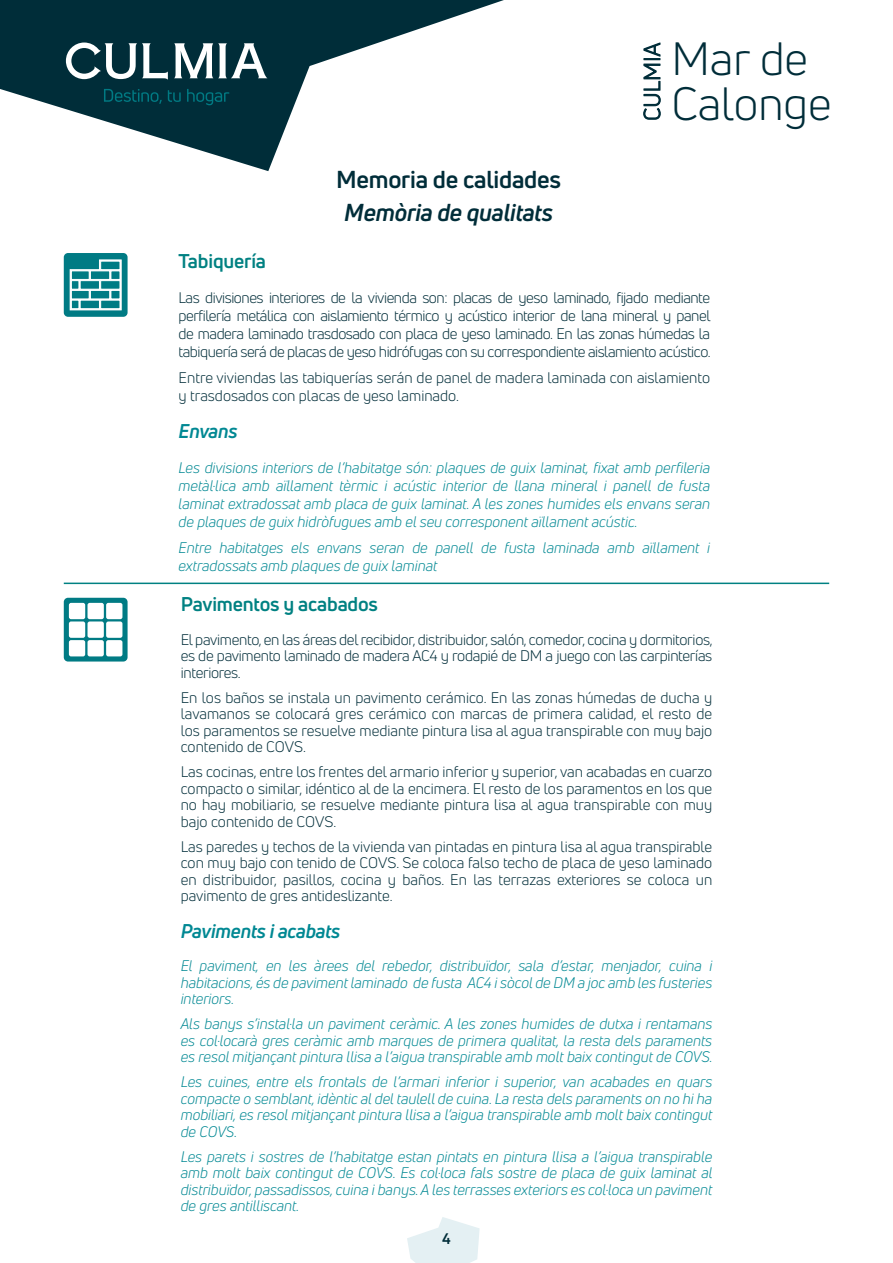
<style>
.page{position:relative;width:893px;height:1263px;background:#fff}
.page>*{position:absolute;margin:0;border:0;box-sizing:border-box;transform-origin:0 0}
.t1{font:45.75px/44.7px "Uni Neue";color:#002d39}
.t2{font:700 24px "Uni Neue";letter-spacing:-.01em;color:#002d39}
.t3{font:italic 700 24px "Uni Neue";letter-spacing:-.01em;color:#002d39}
.t4{font:700 19.5px "Uni Neue";letter-spacing:-.01em;color:#008182}
.t5{font:italic 700 19.5px "Uni Neue";letter-spacing:-.01em;color:#008893}
.t6{font:15px/16.5px "Uni Neue";color:#002d39;text-align:justify}
.t7{font:italic 15px/16.5px "Uni Neue";color:#008893;text-align:justify}
.t8{font:700 15px "Uni Neue";color:#002d39}
</style>
<div class="page">
<svg style="left:0;top:0;width:504px;height:171px"></svg>
<svg style="left:407px;top:1217px;width:73px;height:46px"></svg>
<svg style="left:174px;top:43px;width:93px;height:35px"></svg>
<svg style="left:66px;top:43px;width:102px;height:37px"></svg>
<svg style="left:104px;top:89px;width:125px;height:16px;background:#003e49"></svg>
<svg style="left:643px;top:42px;width:18px;height:78px"></svg>
<svg style="left:64px;top:598px;width:64px;height:63px;background:#10838b"></svg>
<div style="left:70px;top:604px;width:14px;height:14px;background:#fff"></div>
<div style="left:69px;top:603px;width:16px;height:16px;border:2px solid #fff"></div>
<div style="left:70px;top:641px;width:14px;height:14px;background:#fff"></div>
<div style="left:69px;top:640px;width:16px;height:16px;border:2px solid #fff"></div>
<div style="left:88px;top:641px;width:15px;height:14px;background:#fff"></div>
<div style="left:88px;top:640px;width:16px;height:16px;border:2px solid #fff"></div>
<div style="left:107px;top:641px;width:15px;height:14px;background:#fff"></div>
<div style="left:106px;top:640px;width:16px;height:16px;border:2px solid #fff"></div>
<div style="left:88px;top:604px;width:15px;height:14px;background:#fff"></div>
<div style="left:88px;top:603px;width:16px;height:16px;border:2px solid #fff"></div>
<div style="left:107px;top:604px;width:15px;height:14px;background:#fff"></div>
<div style="left:106px;top:603px;width:16px;height:16px;border:2px solid #fff"></div>
<div style="left:70px;top:622px;width:14px;height:15px;background:#fff"></div>
<div style="left:69px;top:621px;width:16px;height:17px;border:2px solid #fff"></div>
<div style="left:88px;top:622px;width:15px;height:15px;background:#fff"></div>
<div style="left:88px;top:621px;width:16px;height:17px;border:2px solid #fff"></div>
<div style="left:107px;top:622px;width:15px;height:15px;background:#fff"></div>
<div style="left:106px;top:621px;width:16px;height:17px;border:2px solid #fff"></div>
<hr style="left:64px;top:583px;width:765px;height:1px;background:#008182">
<div style="left:64px;top:253px;width:64px;height:64px;background:#007b84;border-radius:4px"></div>
<svg style="left:69px;top:259px;width:53px;height:52px"></svg>
<h2 class="t2" style="left:336px;top:164px;width:226px">Memoria de calidades</h2>
<h2 class="t3" style="left:344px;top:198px;width:210px">Memòria de qualitats</h2>
<h1 class="t1" style="left:671px;top:37px;width:161px">Mar de<br>Calonge</h1>
<h3 class="t4" style="left:179px;top:248px;width:89px">Tabiquería</h3>
<p class="t6" style="left:179px;top:288px;width:533px;line-height:18px">Las divisiones interiores de la vivienda son: placas de yeso laminado, fijado mediante perfilería metálica con aislamiento térmico y acústico interior de lana mineral y panel de madera laminado trasdosado con placa de yeso laminado. En las zonas húmedas la tabiquería será de placas de yeso hidrófugas con su correspondiente aislamiento acústico.</p>
<p class="t6" style="left:179px;top:369px;width:533px;line-height:18px">Entre viviendas las tabiquerías serán de panel de madera laminada con aislamiento y trasdosados con placas de yeso laminado.</p>
<h3 class="t5" style="left:179px;top:418px;width:61px">Envans</h3>
<p class="t7" style="left:179px;top:458px;width:533px;line-height:18px">Les divisions interiors de l’habitatge són: plaques de guix laminat, fixat amb perfileria metàl·lica amb aïllament tèrmic i acústic interior de llana mineral i panell de fusta laminat extradossat amb placa de guix laminat. A les zones humides els envans seran de plaques de guix hidròfugues amb el seu corresponent aïllament acústic.</p>
<p class="t7" style="left:179px;top:539px;width:533px;line-height:18px">Entre habitatges els envans seran de panell de fusta laminada amb aïllament i extradossats amb plaques de guix laminat</p>
<h3 class="t4" style="left:181px;top:592px;width:199px">Pavimentos y acabados</h3>
<p class="t6" style="left:181px;top:631px;width:533px">El pavimento, en las áreas del recibidor, distribuidor, salón, comedor, cocina y dormitorios, es de pavimento laminado de madera AC4 y rodapié de DM a juego con las carpinterías interiores.</p>
<p class="t6" style="left:181px;top:689px;width:533px">En los baños se instala un pavimento cerámico. En las zonas húmedas de ducha y lavamanos se colocará gres cerámico con marcas de primera calidad, el resto de los paramentos se resuelve mediante pintura lisa al agua transpirable con muy bajo contenido de COVS.</p>
<p class="t6" style="left:181px;top:764px;width:533px">Las cocinas, entre los frentes del armario inferior y superior, van acabadas en cuarzo compacto o similar, idéntico al de la encimera. El resto de los paramentos en los que no hay mobiliario, se resuelve mediante pintura lisa al agua transpirable con muy bajo contenido de COVS.</p>
<p class="t6" style="left:181px;top:838px;width:533px">Las paredes y techos de la vivienda van pintadas en pintura lisa al agua transpirable con muy bajo con tenido de COVS. Se coloca falso techo de placa de yeso laminado en distribuidor, pasillos, cocina y baños. En las terrazas exteriores se coloca un pavimento de gres antideslizante.</p>
<h3 class="t5" style="left:181px;top:918px;width:161px">Paviments i acabats</h3>
<p class="t7" style="left:181px;top:958px;width:533px">El paviment, en les àrees del rebedor, distribuïdor, sala d’estar, menjador, cuina i habitacions, és de paviment laminado de fusta AC4 i sòcol de DM a joc amb les fusteries interiors.</p>
<p class="t7" style="left:181px;top:1016px;width:533px">Als banys s’instal·la un paviment ceràmic. A les zones humides de dutxa i rentamans es col·locarà gres ceràmic amb marques de primera qualitat, la resta dels paraments es resol mitjançant pintura llisa a l’aigua transpirable amb molt baix contingut de COVS.</p>
<p class="t7" style="left:181px;top:1074px;width:533px">Les cuines, entre els frontals de l’armari inferior i superior, van acabades en quars compacte o semblant, idèntic al del taulell de cuina. La resta dels paraments on no hi ha mobiliari, es resol mitjançant pintura llisa a l’aigua transpirable amb molt baix contingut de COVS.</p>
<p class="t7" style="left:181px;top:1148px;width:533px">Les parets i sostres de l’habitatge estan pintats en pintura llisa a l’aigua transpirable amb molt baix contingut de COVS. Es col·loca fals sostre de placa de guix laminat al distribuïdor, passadissos, cuina i banys. A les terrasses exteriors es col·loca un paviment de gres antilliscant.</p>
<p class="t8" style="left:442px;top:1229px;width:10px">4</p>
</div>
